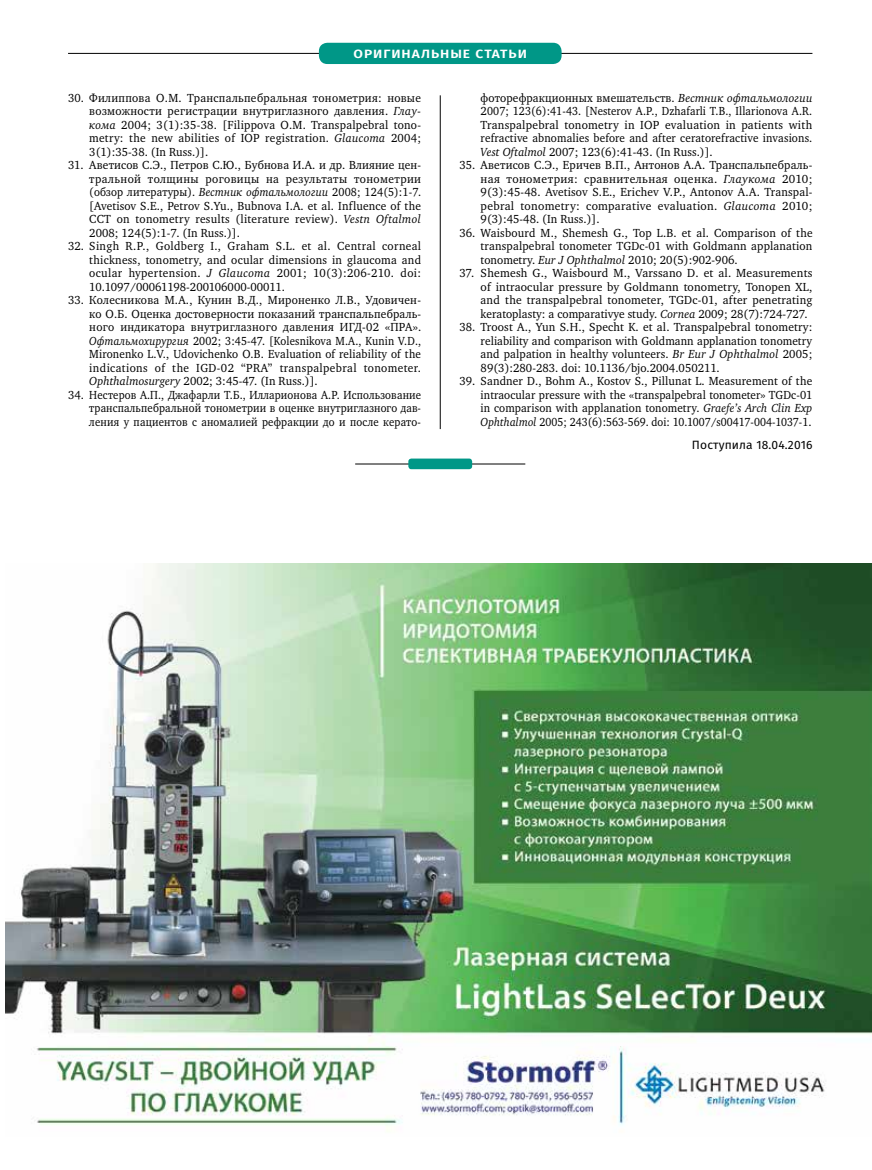
<style>
.page{position:relative;width:872px;height:1170px;background:#fff}
.page>*{position:absolute;margin:0;border:0;box-sizing:border-box;transform-origin:0 0}
.t1{font:12px/13.5px "Charter C";letter-spacing:.015em;color:#000;text-align:justify;scale:.95 1}
.t2{font:12px "Fira Sans";letter-spacing:.01em;color:#000}
.t3{font:600 12px "Fira Sans";letter-spacing:.07em;color:#fff;scale:1.15 1}
.s1{font-style:italic}
</style>
<div class="page">
<hr style="left:68px;top:53px;width:744px;height:1px;background:#000">
<div style="left:319px;top:43px;width:242px;height:21px;background:#009787;border-radius:9px"></div>
<hr style="left:355px;top:463px;width:170px;height:1px;background:#000">
<div style="left:408px;top:458px;width:64px;height:11px;background:#009787;border-radius:3px"></div>
<img style="left:5px;top:563px;width:867px;height:569px">
<hr style="left:440px;top:95px;width:1px;height:334px;background:#000">
<p class="t3" style="left:353px;top:44px;width:152px">ОРИГИНАЛЬНЫЕ СТАТЬИ</p>
<p class="t1" style="left:89px;top:91px;width:351px;text-indent:-21px">30. Филиппова О.М. Транспальпебральная тонометрия: новые возможности регистрации внутриглазного давления. <span class="s1">Глау&shy;кома</span> 2004; 3(1):35-38. [Filippova O.M. Transpalpebral tono&shy;metry: the new abilities of IOP registration. <span class="s1">Glaucoma</span> 2004; 3(1):35-38. (In Russ.)].</p>
<p class="t1" style="left:89px;top:158px;width:351px;text-indent:-21px">31. Аветисов С.Э., Петров С.Ю., Бубнова И.А. и др. Влияние цен&shy;тральной толщины роговицы на результаты тонометрии (обзор литературы). <span class="s1">Вестник офтальмологии</span> 2008; 124(5):1-7. [Avetisov S.E., Petrov S.Yu., Bubnova I.A. et al. Influence of the CCT on tonometry results (literature review). <span class="s1">Vestn Oftalmol </span>2008; 124(5):1-7. (In Russ.)].</p>
<p class="t1" style="left:89px;top:239px;width:351px;text-indent:-21px">32. Singh R.P., Goldberg I., Graham S.L. et al. Central corneal thickness, tonometry, and ocular dimensions in glaucoma and ocular hypertension. <span class="s1">J Glaucoma</span> 2001; 10(3):206-210. doi:<br>10.1097/00061198-200106000-00011.</p>
<p class="t1" style="left:89px;top:293px;width:351px;text-indent:-21px">33. Колесникова М.А., Кунин В.Д., Мироненко Л.В., Удовичен&shy;ко О.Б. Оценка достоверности показаний транспальпебраль&shy;ного индикатора внутриглазного давления ИГД-02 «ПРА».<br><span class="s1">Офтальмохирургия</span> 2002; 3:45-47. [Kolesnikova M.A., Kunin V.D., Mironenko L.V., Udovichenko O.B. Evaluation of reliability of the indications of the IGD-02 “PRA” transpalpebral tonometer.<br><span class="s1">Ophthalmosurgery</span> 2002; 3:45-47. (In Russ.)].</p>
<p class="t1" style="left:89px;top:388px;width:351px;text-indent:-21px">34. Нестеров А.П., Джафарли Т.Б., Илларионова А.Р. Использование транспальпебральной тонометрии в оценке внутриглазного дав&shy;ления у пациентов с аномалией рефракции до и после керато-</p>
<p class="t1" style="left:480px;top:91px;width:351px">фоторефракционных вмешательств. <span class="s1">Вестник офтальмологии </span>2007; 123(6):41-43. [Nesterov A.P., Dzhafarli T.B., Illarionova A.R.<br>Transpalpebral tonometry in IOP evaluation in patients with refractive abnomalies before and after ceratorefractive invasions.<br><span class="s1">Vest Oftalmol</span> 2007; 123(6):41-43. (In Russ.)].</p>
<p class="t1" style="left:480px;top:158px;width:351px;text-indent:-21px">35. Аветисов С.Э., Еричев В.П., Антонов А.А. Транспальпебраль&shy;ная тонометрия: сравнительная оценка. <span class="s1">Глаукома</span> 2010; 9(3):45-48. Avetisov S.E., Erichev V.P., Antonov A.A. Transpal&shy;pebral tonometry: comparative evaluation. <span class="s1">Glaucoma</span> 2010; 9(3):45-48. (In Russ.)].</p>
<p class="t1" style="left:480px;top:226px;width:351px;text-indent:-21px">36. Waisbourd M., Shemesh G., Top L.B. et al. Comparison of the transpalpebral tonometer TGDc-01 with Goldmann applanation tonometry. <span class="s1">Eur J Ophthalmol</span> 2010; 20(5):902-906.</p>
<p class="t1" style="left:480px;top:266px;width:351px;text-indent:-21px">37. Shemesh G., Waisbourd M., Varssano D. et al. Measurements of intraocular pressure by Goldmann tonometry, Tonopen XL, and the transpalpebral tonometer, TGDc-01, after penetrating keratoplasty: a comparativye study. <span class="s1">Cornea</span> 2009; 28(7):724-727.</p>
<p class="t1" style="left:480px;top:320px;width:351px;text-indent:-21px">38. Troost A., Yun S.H., Specht K. et al. Transpalpebral tonometry: reliability and comparison with Goldmann applanation tonometry and palpation in healthy volunteers. <span class="s1">Br Eur J Ophthalmol</span> 2005; 89(3):280-283. doi: 10.1136/bjo.2004.050211.</p>
<p class="t1" style="left:480px;top:374px;width:351px;text-indent:-21px">39. Sandner D., Bohm A., Kostov S., Pillunat L. Measurement of the intraocular pressure with the «transpalpebral tonometer» TGDc-01 in comparison with applanation tonometry. <span class="s1">Graefe’s Arch Clin Exp Ophthalmol</span> 2005; 243(6):563-569. doi: 10.1007/s00417-004-1037-1.</p>
<p class="t2" style="left:692px;top:436px;width:122px">Поступила 18.04.2016</p>
</div>
